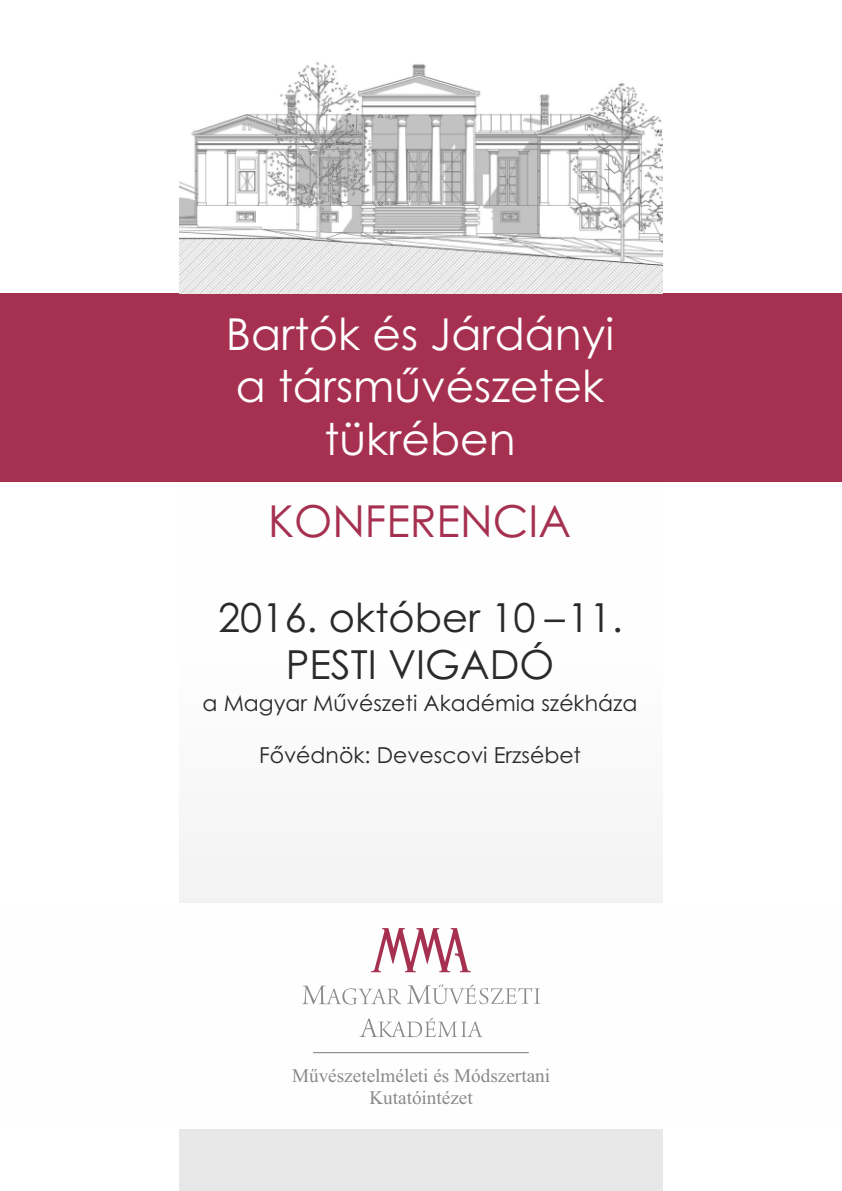
<style>
.page{position:relative;width:842px;height:1191px;background:#fff}
.page>*{position:absolute;margin:0;border:0;box-sizing:border-box;transform-origin:0 0}
.t1{font:44px/52.4px "Century Gothic";color:#fefefe;text-align:center}
.t2{font:44px "Century Gothic";color:#a63050}
.t3{font:40px/47.6px "Century Gothic";color:#2b2a29;text-align:center}
.t4{font:22px "Century Gothic";color:#2b2a29}
.t5{font:19.2px/21.2px "Times New Roman";color:#898989;text-align:center}
</style>
<div class="page">
<svg style="left:179px;top:857px;width:484px;height:334px;fill:#e7e7e7"></svg>
<div style="left:0;top:293px;width:842px;height:189px;background:#a63050"></div>
<div style="left:0;top:903px;width:842px;height:225px;background:#fefefe"></div>
<svg style="left:371px;top:928px;width:100px;height:44px"></svg>
<svg style="left:302px;top:984px;width:238px;height:20px"></svg>
<svg style="left:359px;top:1018px;width:124px;height:19px"></svg>
<hr style="left:313px;top:1052px;width:216px;height:1px;background:#898989">
<img style="left:179px;top:62px;width:484px;height:231px">
<h1 class="t1" style="left:226px;top:312px;width:390px">Bartók és Járdányi a társművészetek tükrében</h1>
<h1 class="t2" style="left:268px;top:504px;width:304px">KONFERENCIA</h1>
<h2 class="t3" style="left:218px;top:597px;width:406px">2016. október 10 –11.<br>PESTI VIGADÓ</h2>
<p class="t4" style="left:203px;top:694px;width:436px">a Magyar Művészeti Akadémia székháza</p>
<p class="t4" style="left:259px;top:747px;width:324px">Fővédnök: Devescovi Erzsébet</p>
<p class="t5" style="left:292px;top:1067px;width:260px">Művészetelméleti és Módszertani<br>Kutatóintézet</p>
</div>
